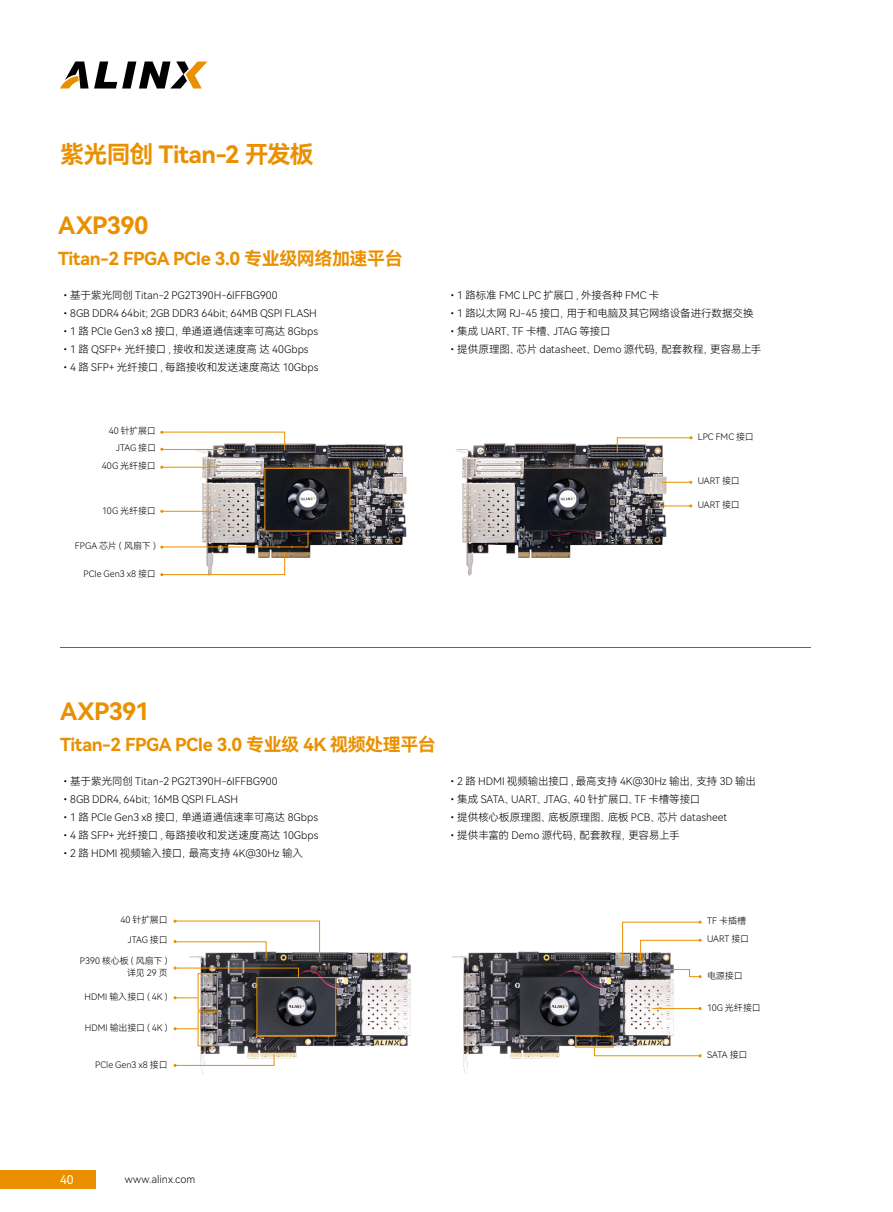
<style>
.page{position:relative;width:893px;height:1212px;background:#fff}
.page>*{position:absolute;margin:0;border:0;box-sizing:border-box;transform-origin:0 0}
.目录_二级标题{font:24px "Harmony OS Sans SC Bold";letter-spacing:-.025em;color:#ea9000}
.目录_三级标题选型表{font:24px "Harmony OS Sans SC Bold";letter-spacing:-.025em;color:#ea9000}
.开发板副标题{font:18px "Harmony OS Sans SC Bold";letter-spacing:-.025em;color:#ea9000}
.t1{font:12px "Harmony OS Sans SC";color:#fff}
.t2{font:10.5px "Harmony OS Sans SC Light";color:#000}
.t3{font:10.5px "Harmony OS Sans SC Light";letter-spacing:-.025em;color:#000}
.图标注_右对齐{font:9px "Harmony OS Sans SC Light";color:#000}
.图标注_左对齐{font:9px "Harmony OS Sans SC Light";letter-spacing:-.01em;color:#000}
</style>
<div class="page">
<img style="left:197px;top:952px;width:214px;height:122px">
<img style="left:452px;top:952px;width:223px;height:122px">
<hr style="left:652px;top:1008px;width:49px;height:1px;background:#ea9000">
<svg style="left:174px;top:996px;width:24px;height:3px"></svg>
<svg style="left:174px;top:1027px;width:24px;height:3px"></svg>
<svg style="left:174px;top:1054px;width:100px;height:12px"></svg>
<svg style="left:174px;top:967px;width:125px;height:11px"></svg>
<svg style="left:174px;top:920px;width:146px;height:38px"></svg>
<div style="left:257px;top:977px;width:79px;height:59px;border:1px solid #ea9000"></div>
<div style="left:198px;top:973px;width:20px;height:37px;border:1px solid #ea9000"></div>
<div style="left:198px;top:1011px;width:20px;height:35px;border:1px solid #ea9000"></div>
<div style="left:575px;top:1036px;width:38px;height:11px;border:1px solid #ea9000"></div>
<svg style="left:594px;top:1047px;width:107px;height:10px"></svg>
<svg style="left:622px;top:921px;width:79px;height:42px"></svg>
<img style="left:195px;top:443px;width:212px;height:115px">
<img style="left:455px;top:443px;width:212px;height:133px">
<svg style="left:662px;top:481px;width:30px;height:2px"></svg>
<svg style="left:662px;top:505px;width:30px;height:2px"></svg>
<hr style="left:161px;top:511px;width:59px;height:1px;background:#ea9000">
<hr style="left:161px;top:467px;width:59px;height:1px;background:#ea9000">
<svg style="left:161px;top:431px;width:124px;height:19px"></svg>
<div style="left:265px;top:468px;width:85px;height:63px;border:1px solid #ea9000"></div>
<svg style="left:617px;top:436px;width:75px;height:17px"></svg>
<svg style="left:666px;top:969px;width:35px;height:9px"></svg>
<svg style="left:161px;top:531px;width:147px;height:45px"></svg>
<hr style="left:60px;top:648px;width:750px;height:1px;background:#656464">
<div style="left:0;top:1170px;width:96px;height:18px;background:#ea9000"></div>
<svg style="left:60px;top:62px;width:147px;height:26px"></svg>
<p class="目录_二级标题" style="left:60px;top:138px;width:255px">紫光同创 Titan-2 开发板</p>
<p class="目录_三级标题选型表" style="left:58px;top:209px;width:92px">AXP390</p>
<p class="开发板副标题" style="left:58px;top:246px;width:346px">Titan-2 FPGA PCIe 3.0 专业级网络加速平台</p>
<p class="t2" style="left:60px;top:288px;width:219px">•基于紫光同创 Titan-2 PG2T390H-6IFFBG900</p>
<p class="t2" style="left:60px;top:306px;width:258px">•8GB DDR4 64bit; 2GB DDR3 64bit; 64MB QSPI FLASH</p>
<p class="t2" style="left:60px;top:324px;width:260px">•1 路 PCIe Gen3 x8 接口，单通道通信速率可高达 8Gbps</p>
<p class="t2" style="left:60px;top:342px;width:250px">•1 路 QSFP+ 光纤接口 , 接收和发送速度高 达 40Gbps</p>
<p class="t2" style="left:60px;top:360px;width:260px">•4 路 SFP+ 光纤接口 , 每路接收和发送速度高达 10Gbps</p>
<p class="图标注_右对齐" style="left:109px;top:425px;width:49px">40 针扩展口</p>
<p class="图标注_右对齐" style="left:116px;top:442px;width:41px">JTAG 接口</p>
<p class="图标注_右对齐" style="left:102px;top:460px;width:56px">40G 光纤接口</p>
<p class="图标注_右对齐" style="left:102px;top:504px;width:55px">10G 光纤接口</p>
<p class="图标注_右对齐" style="left:75px;top:539px;width:83px">FPGA 芯片 ( 风扇下 )</p>
<p class="图标注_右对齐" style="left:83px;top:568px;width:74px">PCIe Gen3 x8 接口</p>
<p class="t2" style="left:447px;top:288px;width:214px">•1 路标准 FMC LPC 扩展口 , 外接各种 FMC 卡</p>
<p class="t2" style="left:447px;top:306px;width:308px">•1 路以太网 RJ-45 接口，用于和电脑及其它网络设备进行数据交换</p>
<p class="t2" style="left:447px;top:324px;width:165px">•集成 UART、TF 卡槽、JTAG 等接口</p>
<p class="t2" style="left:447px;top:342px;width:316px">•提供原理图、芯片 datasheet、Demo 源代码，配套教程，更容易上手</p>
<p class="图标注_左对齐" style="left:698px;top:431px;width:58px">LPC FMC 接口</p>
<p class="图标注_左对齐" style="left:698px;top:475px;width:44px">UART 接口</p>
<p class="图标注_左对齐" style="left:698px;top:498px;width:44px">UART 接口</p>
<p class="目录_三级标题选型表" style="left:60px;top:695px;width:91px">AXP391</p>
<p class="开发板副标题" style="left:60px;top:732px;width:377px">Titan-2 FPGA PCIe 3.0 专业级 4K 视频处理平台</p>
<p class="t2" style="left:60px;top:774px;width:219px">•基于紫光同创 Titan-2 PG2T390H-6IFFBG900</p>
<p class="t2" style="left:60px;top:792px;width:180px">•8GB DDR4, 64bit; 16MB QSPI FLASH</p>
<p class="t2" style="left:60px;top:810px;width:260px">•1 路 PCIe Gen3 x8 接口，单通道通信速率可高达 8Gbps</p>
<p class="t2" style="left:60px;top:828px;width:260px">•4 路 SFP+ 光纤接口 , 每路接收和发送速度高达 10Gbps</p>
<p class="t2" style="left:60px;top:846px;width:244px">•2 路 HDMI 视频输入接口，最高支持 4K@30Hz 输入</p>
<p class="t2" style="left:447px;top:774px;width:310px">•2 路 HDMI 视频输出接口 , 最高支持 4K@30Hz 输出，支持 3D 输出</p>
<p class="t3" style="left:447px;top:792px;width:255px">•集成 SATA、UART、JTAG、40 针扩展口、TF 卡槽等接口</p>
<p class="t2" style="left:447px;top:810px;width:282px">•提供核心板原理图、底板原理图、底板 PCB、芯片 datasheet</p>
<p class="t2" style="left:447px;top:828px;width:234px">•提供丰富的 Demo 源代码，配套教程，更容易上手</p>
<p class="图标注_右对齐" style="left:120px;top:914px;width:49px">40 针扩展口</p>
<p class="图标注_右对齐" style="left:80px;top:954px;width:89px">P390 核心板 ( 风扇下 )</p>
<p class="图标注_右对齐" style="left:127px;top:966px;width:42px">详见 29 页</p>
<p class="图标注_右对齐" style="left:128px;top:933px;width:41px">JTAG 接口</p>
<p class="图标注_右对齐" style="left:85px;top:990px;width:85px">HDMI 输入接口 ( 4K )</p>
<p class="图标注_右对齐" style="left:85px;top:1021px;width:84px">HDMI 输出接口 ( 4K )</p>
<p class="图标注_右对齐" style="left:95px;top:1058px;width:74px">PCIe Gen3 x8 接口</p>
<p class="图标注_左对齐" style="left:707px;top:914px;width:40px">TF 卡插槽</p>
<p class="图标注_左对齐" style="left:707px;top:933px;width:44px">UART 接口</p>
<p class="图标注_左对齐" style="left:707px;top:969px;width:37px">电源接口</p>
<p class="图标注_左对齐" style="left:707px;top:1001px;width:55px">10G 光纤接口</p>
<p class="图标注_左对齐" style="left:707px;top:1048px;width:42px">SATA 接口</p>
<p class="t1" style="left:60px;top:1171px;width:15px">40</p>
<p class="t2" style="left:125px;top:1172px;width:72px">www.alinx.com</p>
</div>
